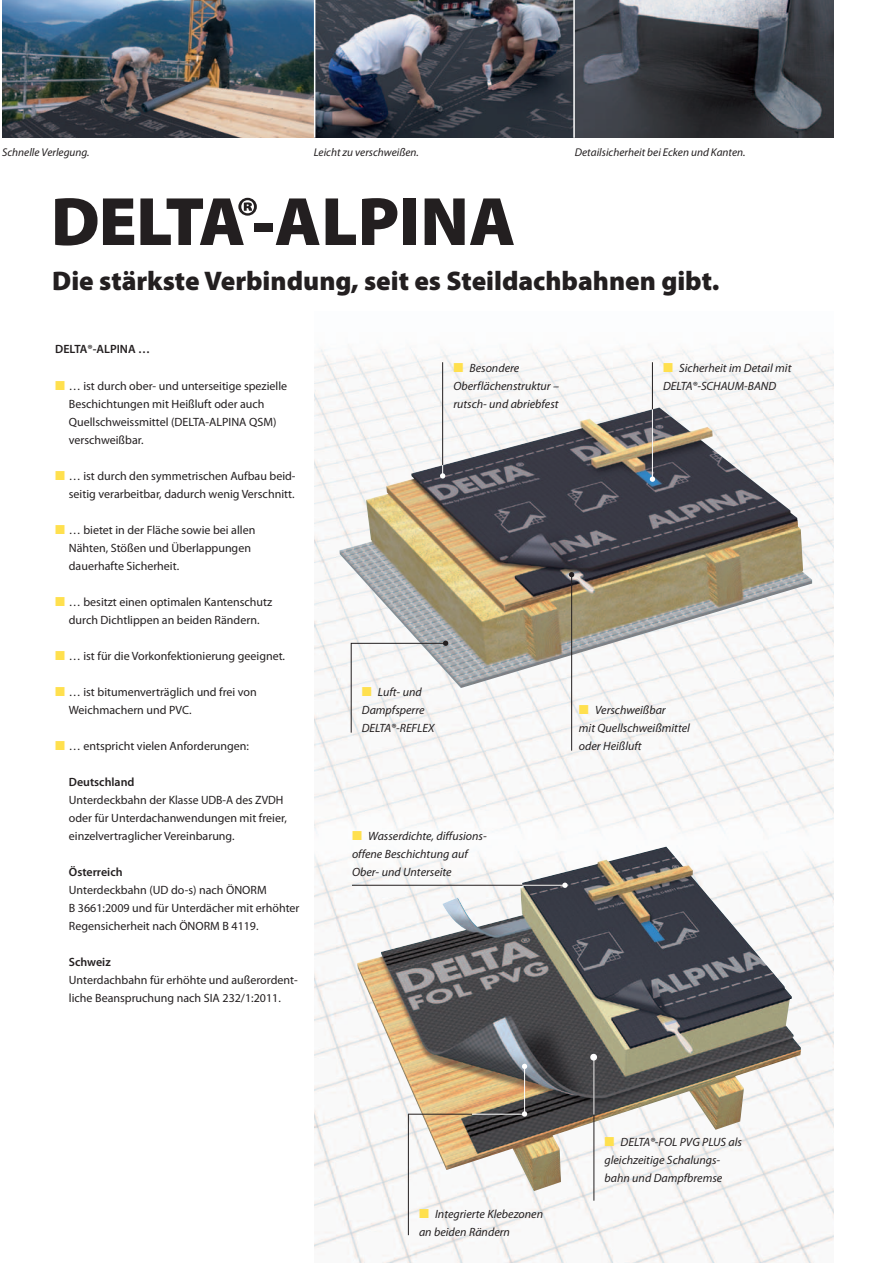
<style>
.page{position:relative;width:893px;height:1263px;background:#fff}
.page>*{position:absolute;margin:0;border:0;box-sizing:border-box;transform-origin:0 0}
.t1{font:900 69px "Delta Myriad Pro";letter-spacing:-.035em;color:#231f20}
.t2{font:900 27px "Myriad Pro Doerken";color:#231f20}
.t3{font:12px/18px "Myriad Pro Doerken";color:#231f20}
.t4{font:italic 12px/18px "Myriad Pro Doerken";color:#231f20}
.t5{font:600 12px "Myriad Pro Doerken";color:#231f20}
.t6{font:italic 11.25px "Myriad Pro Doerken";color:#231f20}
.s1{font-family:"Myriad Pro Doerken"}
.s2{font-weight:600;color:#ffe04e}
.s3{font-weight:600;font-style:normal;color:#ffe04e}
</style>
<div class="page">
<img style="left:2px;top:0;width:832px;height:138px">
<hr style="left:314px;top:0;width:1px;height:138px;background:#fff">
<hr style="left:573px;top:0;width:2px;height:138px;background:#fff">
<img style="left:315px;top:346px;width:519px;height:917px">
<img style="left:339px;top:407px;width:473px;height:281px">
<svg style="left:350px;top:640px;width:98px;height:93px"></svg>
<hr style="left:652px;top:362px;width:1px;height:91px;background:#231f20">
<svg style="left:650px;top:476px;width:5px;height:6px"></svg>
<hr style="left:652px;top:409px;width:1px;height:70px;background:#fff">
<hr style="left:442px;top:362px;width:1px;height:104px;background:#231f20">
<svg style="left:440px;top:465px;width:5px;height:14px"></svg>
<hr style="left:571px;top:576px;width:1px;height:175px;background:#231f20">
<svg style="left:569px;top:572px;width:5px;height:5px"></svg>
<img style="left:357px;top:846px;width:444px;height:345px">
<hr style="left:408px;top:1114px;width:1px;height:121px;background:#231f20">
<hr style="left:408px;top:1114px;width:64px;height:1px;background:#231f20">
<svg style="left:522px;top:1111px;width:5px;height:6px"></svg>
<hr style="left:593px;top:1057px;width:1px;height:144px;background:#231f20">
<div style="left:590px;top:1054px;width:7px;height:6px;border:2px solid #fff;border-radius:50%"></div>
<hr style="left:472px;top:1114px;width:53px;height:1px;background:#fff">
<hr style="left:524px;top:1068px;width:1px;height:46px;background:#fff">
<svg style="left:522px;top:1064px;width:5px;height:5px"></svg>
<hr style="left:593px;top:1057px;width:1px;height:57px;background:#fff">
<hr style="left:352px;top:885px;width:213px;height:1px;background:#231f20">
<hr style="left:522px;top:885px;width:43px;height:1px;background:#fff">
<svg style="left:562px;top:882px;width:6px;height:6px"></svg>
<p class="t6" style="left:2px;top:145px;width:89px">Schnelle Verlegung.</p>
<p class="t6" style="left:314px;top:145px;width:106px">Leicht zu verschweißen.</p>
<p class="t6" style="left:575px;top:145px;width:172px">Detailsicherheit bei Ecken und Kanten.</p>
<h1 class="t1" style="left:51px;top:176px;width:466px">DELTA®-<span class="s1">ALPINA</span></h1>
<h2 class="t2" style="left:52px;top:263px;width:669px">Die stärkste Verbindung, seit es Steildachbahnen gibt.</h2>
<p class="t5" style="left:55px;top:342px;width:96px">DELTA®-ALPINA …</p>
<p class="t3" style="left:69px;top:377px;width:220px;text-indent:-14px"><span class="s2">■</span> … ist durch ober- und unterseitige spezielle Beschichtungen mit Heißluft oder auch Quellschweissmittel (DELTA-ALPINA QSM) verschweißbar.</p>
<p class="t3" style="left:55px;top:467px;width:242px;text-align:right"><span class="s2">■</span> … ist durch den symmetrischen Aufbau beid&shy;seitig verarbeitbar, dadurch wenig Verschnitt.</p>
<p class="t3" style="left:69px;top:521px;width:188px;text-indent:-14px"><span class="s2">■</span> … bietet in der Fläche sowie bei allen<br>Nähten, Stößen und Überlappungen dauerhafte Sicherheit.</p>
<p class="t3" style="left:55px;top:593px;width:219px;text-align:center"><span class="s2">■</span> … besitzt einen optimalen Kantenschutz durch Dichtlippen an beiden Rändern.</p>
<p class="t3" style="left:55px;top:647px;width:231px"><span class="s2">■</span> … ist für die Vorkonfektionierung geeignet.</p>
<p class="t3" style="left:69px;top:683px;width:189px;text-indent:-14px"><span class="s2">■</span> … ist bitumenverträglich und frei von<br>Weichmachern und PVC.</p>
<p class="t3" style="left:55px;top:737px;width:195px"><span class="s2">■</span> … entspricht vielen Anforderungen:</p>
<p class="t5" style="left:69px;top:774px;width:67px">Deutschland</p>
<p class="t3" style="left:69px;top:791px;width:219px">Unterdeckbahn der Klasse UDB-A des ZVDH oder für Unterdachanwendungen mit freier, einzelvertraglicher Vereinbarung.</p>
<p class="t5" style="left:69px;top:864px;width:55px">Österreich</p>
<p class="t3" style="left:69px;top:881px;width:232px">Unterdeckbahn (UD do-s) nach ÖNORM<br>B 3661:2009 und für Unterdächer mit erhöhter<br>Regensicherheit nach ÖNORM B 4119.</p>
<p class="t5" style="left:69px;top:954px;width:43px">Schweiz</p>
<p class="t3" style="left:69px;top:971px;width:230px">Unterdachbahn für erhöhte und außerordent&shy;liche Beanspruchung nach SIA 232/1:2011.</p>
<p class="t4" style="left:453px;top:359px;width:107px"><span class="s3">■</span> Besondere<br>Oberflächenstruktur – rutsch- und abriebfest</p>
<p class="t4" style="left:663px;top:359px;width:130px"><span class="s3">■</span> Sicherheit im Detail mit<br>DELTA®-SCHAUM-BAND</p>
<p class="t4" style="left:362px;top:683px;width:74px"><span class="s3">■</span> Luft- und<br>Dampfsperre<br>DELTA®-REFLEX</p>
<p class="t4" style="left:579px;top:701px;width:112px"><span class="s3">■</span> Verschweißbar<br>mit Quellschweißmittel oder Heißluft</p>
<p class="t4" style="left:352px;top:827px;width:136px"><span class="s3">■</span> Wasserdichte, diffusions&shy;offene Beschichtung auf<br>Ober- und Unterseite</p>
<p class="t4" style="left:419px;top:1205px;width:126px"><span class="s3">■</span> Integrierte Klebezonen an beiden Rändern</p>
<p class="t4" style="left:604px;top:1133px;width:139px"><span class="s3">■</span> DELTA®-FOL PVG PLUS als gleichzeitige Schalungs&shy;bahn und Dampfbremse</p>
</div>
